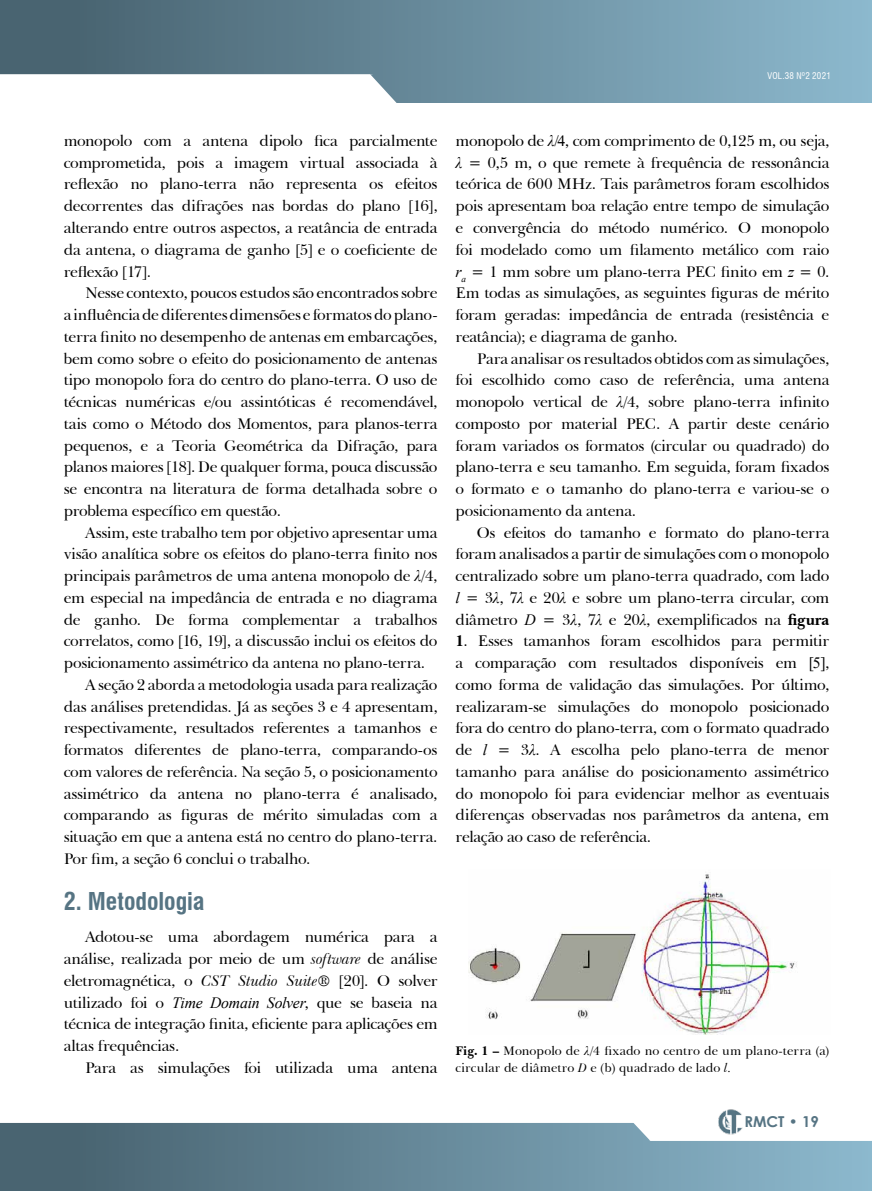
<style>
.page{position:relative;width:872px;height:1191px;background:#fff}
.page>*{position:absolute;margin:0;border:0;box-sizing:border-box;transform-origin:0 0}
.t1{font:700 condensed 24px "Swiss 721 BT";color:#567483}
.t2{font:15.75px/21.8px "Baskerville BT";letter-spacing:-.02em;color:#000;text-align:justify}
.t3{font:700 15px "Century Gothic";color:#567483}
.t4{font:12.75px/16.5px "Baskerville BT";color:#000}
.t5{font:condensed 9px "Swiss 721 BT";letter-spacing:.03em;color:#fff}
.s1{font-family:"Times New Roman";font-style:italic}
.s2{font-style:italic}
.s3{font-weight:700}
.s4{font-family:"Times New Roman"}
</style>
<div class="page">
<div style="left:0;top:0;width:872px;height:102px;background:linear-gradient(to right,#445d6a,#8cb8cd)"></div>
<svg style="left:0;top:1123px;width:872px;height:68px;background:#658898"></svg>
<svg style="left:629px;top:1123px;width:243px;height:18px"></svg>
<svg style="left:0;top:74px;width:406px;height:29px"></svg>
<img style="left:718px;top:1109px;width:25px;height:25px">
<img style="left:469px;top:874px;width:328px;height:160px">
<p class="t5" style="left:767px;top:70px;width:65px">VOL.38 Nº2 2021</p>
<p class="t2" style="left:64px;top:129px;width:375px">monopolo com a antena dipolo fica parcialmente comprometida, pois a imagem virtual associada à reflexão no plano-terra não representa os efeitos decorrentes das difrações nas bordas do plano [16], alterando entre outros aspectos, a reatância de entrada da antena, o diagrama de ganho [5] e o coeficiente de reflexão [17].</p>
<p class="t2" style="left:64px;top:281px;width:375px;text-indent:21px">Nesse contexto, poucos estudos são encontrados sobre a influência de diferentes dimensões e formatos do plano&shy;terra finito no desempenho de antenas em embarcações, bem como sobre o efeito do posicionamento de antenas tipo monopolo fora do centro do plano-terra. O uso de técnicas numéricas e/ou assintóticas é recomendável, tais como o Método dos Momentos, para planos-terra pequenos, e a Teoria Geométrica da Difração, para planos maiores [18]. De qualquer forma, pouca discussão se encontra na literatura de forma detalhada sobre o problema específico em questão.</p>
<p class="t2" style="left:85px;top:521px;width:354px">Assim, este trabalho tem por objetivo apresentar uma</p>
<p class="t2" style="left:64px;top:542px;width:375px">visão analítica sobre os efeitos do plano-terra finito nos</p>
<p class="t2" style="left:64px;top:564px;width:375px">principais parâmetros de uma antena monopolo de <span class="s1">λ</span>/4,</p>
<p class="t2" style="left:64px;top:586px;width:375px">em especial na impedância de entrada e no diagrama</p>
<p class="t2" style="left:64px;top:608px;width:375px">de ganho. De forma complementar a trabalhos</p>
<p class="t2" style="left:64px;top:630px;width:375px">correlatos, como [16, 19], a discussão inclui os efeitos do</p>
<p class="t2" style="left:64px;top:651px;width:363px">posicionamento assimétrico da antena no plano-terra.</p>
<p class="t2" style="left:85px;top:673px;width:354px">A seção 2 aborda a metodologia usada para realização</p>
<p class="t2" style="left:64px;top:695px;width:375px">das análises pretendidas. Já as seções 3 e 4 apresentam,</p>
<p class="t2" style="left:64px;top:717px;width:375px">respectivamente, resultados referentes a tamanhos e</p>
<p class="t2" style="left:64px;top:738px;width:375px">formatos diferentes de plano-terra, comparando-os</p>
<p class="t2" style="left:64px;top:760px;width:375px">com valores de referência. Na seção 5, o posicionamento</p>
<p class="t2" style="left:64px;top:782px;width:375px">assimétrico da antena no plano-terra é analisado,</p>
<p class="t2" style="left:64px;top:804px;width:375px">comparando as figuras de mérito simuladas com a</p>
<p class="t2" style="left:64px;top:825px;width:375px">situação em que a antena está no centro do plano-terra.</p>
<p class="t2" style="left:64px;top:847px;width:248px">Por fim, a seção 6 conclui o trabalho.</p>
<h1 class="t1" style="left:64px;top:887px;width:142px">2. Metodologia</h1>
<p class="t2" style="left:64px;top:925px;width:375px;text-indent:21px">Adotou-se uma abordagem numérica para a análise, realizada por meio de um <span class="s2">software</span> de análise eletromagnética, o <span class="s2">CST Studio Suite</span>® [20]. O solver utilizado foi o <span class="s1">Time Domain Solver</span>, que se baseia na técnica de integração finita, eficiente para aplicações em altas frequências.</p>
<p class="t2" style="left:85px;top:1056px;width:354px">Para as simulações foi utilizada uma antena</p>
<p class="t2" style="left:455px;top:129px;width:375px">monopolo de <span class="s1">λ</span> ✔, com comprimento de 0,125 m, ou seja, <span class="s1">λ</span> = 0,5 m, o que remete à frequência de ressonância teórica de 600 MHz. Tais parâmetros foram escolhidos pois apresentam boa relação entre tempo de simulação e convergência do método numérico. O monopolo foi modelado como um filamento metálico com raio <span class="s1">r</span><sub>a</sub> = 1 mm sobre um plano-terra PEC finito em <span class="s1">z</span> = 0.<br>Em todas as simulações, as seguintes figuras de mérito foram geradas: impedância de entrada (resistência e reatância); e diagrama de ganho.</p>
<p class="t2" style="left:455px;top:347px;width:375px;text-indent:21px">Para analisar os resultados obtidos com as simulações, foi escolhido como caso de referência, uma antena monopolo vertical de <span class="s1">λ</span>/4, sobre plano-terra infinito composto por material PEC. A partir deste cenário foram variados os formatos (circular ou quadrado) do plano-terra e seu tamanho. Em seguida, foram fixados o formato e o tamanho do plano-terra e variou-se o posicionamento da antena.</p>
<p class="t2" style="left:455px;top:521px;width:375px;text-indent:21px">Os efeitos do tamanho e formato do plano-terra foram analisados a partir de simulações com o monopolo centralizado sobre um plano-terra quadrado, com lado <span class="s1">l</span> = 3<span class="s1">λ</span>, 7<span class="s1">λ</span> e 20<span class="s1">λ</span> e sobre um plano-terra circular, com diâmetro <span class="s1">D</span> = 3<span class="s1">λ</span>, 7<span class="s1">λ</span> e 20<span class="s1">λ</span>, exemplificados na <span class="s3">figura</span></p>
<p class="t2" style="left:455px;top:629px;width:375px"><span class="s3">1</span>. Esses tamanhos foram escolhidos para permitir a comparação com resultados disponíveis em <span class="s4">[5]</span>, como forma de validação das simulações. Por último, realizaram-se simulações do monopolo posicionado fora do centro do plano-terra, com o formato quadrado de <span class="s1">l</span> = 3<span class="s1">λ</span>. A escolha pelo plano-terra de menor tamanho para análise do posicionamento assimétrico do monopolo foi para evidenciar melhor as eventuais diferenças observadas nos parâmetros da antena, em relação ao caso de referência.</p>
<p class="t4" style="left:455px;top:1042px;width:375px"><span class="s3">Fig. 1 –</span> Monopolo de <span class="s1">λ</span>/4 fixado no centro de um plano-terra (a) circular de diâmetro <span class="s2">D</span> e (b) quadrado de lado <span class="s2">l</span></p>
<p class="t3" style="left:744px;top:1110px;width:76px">RMCT • 19</p>
</div>
